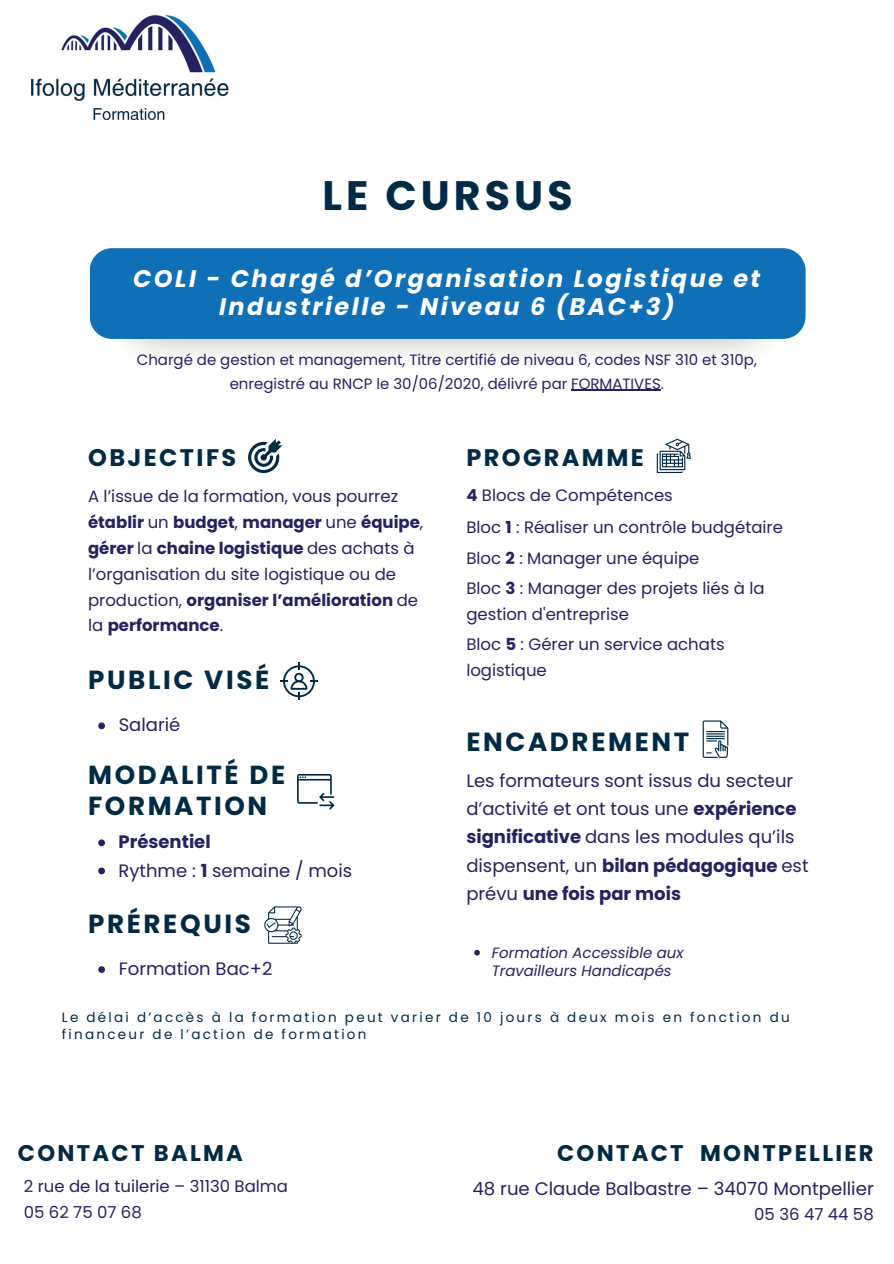
<style>
.page{position:relative;width:894px;height:1264px;background:#fff}
.page>*{position:absolute;margin:0;border:0;box-sizing:border-box;transform-origin:0 0}
.t1{font:700 41.1px "Poppins";letter-spacing:.1em;color:#002a45}
.t2{font:700 26.25px "Poppins";letter-spacing:.1em;color:#002a45}
.t3{font:700 26.1px/30.6px "Poppins";letter-spacing:.1em;color:#002a45}
.t4{font:italic 700 24px/28.2px "Poppins";letter-spacing:.1em;color:#fff;text-align:center}
.t5{font:700 24px "Poppins";letter-spacing:.1em;color:#002a45}
.t6{font:700 22.65px "Poppins";letter-spacing:.1em;color:#002a45}
.t7{font:18.15px "Poppins";color:#262161}
.t8{font:18px/28.2px "Poppins";color:#262161}
.t9{font:700 18px "Poppins";color:#262161}
.t10{font:16.5px/25.8px "Poppins";color:#262161}
.t11{font:15px/23.7px "Poppins";color:#262161;text-align:center}
.t12{font:italic 15px/18px "Poppins";color:#262161}
.t13{font:13.5px/16.2px "Poppins";letter-spacing:.17em;color:#002a45}
.s1{font-weight:700}
</style>
<div class="page">
<svg style="left:280px;top:662px;width:37px;height:37px"></svg>
<svg style="left:98px;top:722px;width:7px;height:7px"></svg>
<svg style="left:702px;top:720px;width:26px;height:37px"></svg>
<svg style="left:297px;top:774px;width:37px;height:35px"></svg>
<svg style="left:98px;top:839px;width:7px;height:7px"></svg>
<svg style="left:98px;top:867px;width:7px;height:7px"></svg>
<img style="left:90px;top:321px;width:714px;height:34px">
<div style="left:90px;top:248px;width:715px;height:91px;background:#0f70b8;border-radius:22px"></div>
<svg style="left:248px;top:439px;width:34px;height:34px"></svg>
<svg style="left:656px;top:439px;width:35px;height:34px"></svg>
<img style="left:31px;top:15px;width:198px;height:105px">
<hr style="left:571px;top:390px;width:89px;height:1px;background:#262161">
<svg style="left:474px;top:949px;width:5px;height:6px"></svg>
<svg style="left:264px;top:906px;width:38px;height:37px"></svg>
<svg style="left:98px;top:966px;width:7px;height:6px"></svg>
<h2 class="t1" style="left:322px;top:166px;width:252px">LE CURSUS</h2>
<h5 class="t4" style="left:133px;top:264px;width:628px">COLI - Chargé d’Organisation Logistique et<br>Industrielle - Niveau 6 (BAC+3)</h5>
<h5 class="t11" style="left:137px;top:348px;width:621px">Chargé de gestion et management, Titre certifié de niveau 6, codes NSF 310 et 310p, enregistré au RNCP le 30/06/2020, délivré par FORMATIVES.</h5>
<p class="t5" style="left:88px;top:441px;width:150px">OBJECTIFS</p>
<h5 class="t10" style="left:88px;top:483px;width:336px">A l’issue de la formation, vous pourrez <span class="s1">établir</span> un <span class="s1">budget</span>, <span class="s1">manager</span> une <span class="s1">équipe</span>, <span class="s1">gérer</span> la <span class="s1">chaine logistique</span> des achats à l’organisation du site logistique ou de production, <span class="s1">organiser l’amélioration</span> de la <span class="s1">performance</span>.</h5>
<p class="t2" style="left:88px;top:661px;width:183px">PUBLIC VISÉ</p>
<p class="t8" style="left:119px;top:711px;width:63px">Salarié</p>
<p class="t3" style="left:88px;top:760px;width:198px">MODALITÉ DE<br>FORMATION</p>
<p class="t9" style="left:119px;top:829px;width:93px">Présentiel</p>
<h2 class="t8" style="left:119px;top:856px;width:235px">Rythme : <span class="s1">1</span> semaine / mois</h2>
<h2 class="t5" style="left:466px;top:441px;width:179px">PROGRAMME</h2>
<p class="t10" style="left:466px;top:482px;width:208px"><span class="s1">4</span> Blocs de Compétences</p>
<p class="t10" style="left:466px;top:514px;width:318px">Bloc <span class="s1">1</span> : Réaliser un contrôle budgétaire</p>
<h2 class="t10" style="left:466px;top:545px;width:234px">Bloc <span class="s1">2</span> : Manager une équipe</h2>
<p class="t10" style="left:466px;top:575px;width:300px">Bloc <span class="s1">3</span> : Manager des projets liés à la gestion d'entreprise</p>
<p class="t10" style="left:466px;top:631px;width:260px">Bloc <span class="s1">5</span> : Gérer un service achats logistique</p>
<h3 class="t2" style="left:466px;top:723px;width:224px">ENCADREMENT</h3>
<h1 class="t8" style="left:466px;top:766px;width:343px">Les formateurs sont issus du secteur d’activité et ont tous une <span class="s1">expérience significative</span> dans les modules qu’ils dispensent, un <span class="s1">bilan pédagogique</span> est prévu <span class="s1">une fois par mois</span></h1>
<h5 class="t2" style="left:88px;top:905px;width:164px">PRÉREQUIS</h5>
<h5 class="t8" style="left:119px;top:954px;width:155px">Formation Bac+2</h5>
<p class="t13" style="left:62px;top:1009px;width:729px">Le délai d’accès à la formation peut varier de 10 jours à deux mois en fonction du financeur de l’action de formation</p>
<h5 class="t12" style="left:491px;top:943px;width:193px">Formation Accessible aux<br>Travailleurs Handicapés</h5>
<h2 class="t6" style="left:18px;top:1136px;width:226px">CONTACT BALMA</h2>
<p class="t10" style="left:24px;top:1173px;width:266px">2 rue de la tuilerie – 31130 Balma<br>05 62 75 07 68</p>
<p class="t6" style="left:557px;top:1136px;width:318px">CONTACT MONTPELLIER</p>
<p class="t7" style="left:472px;top:1176px;width:402px">48 rue Claude Balbastre – 34070 Montpellier</p>
<p class="t10" style="left:754px;top:1201px;width:121px">05 36 47 44 58</p>
</div>
